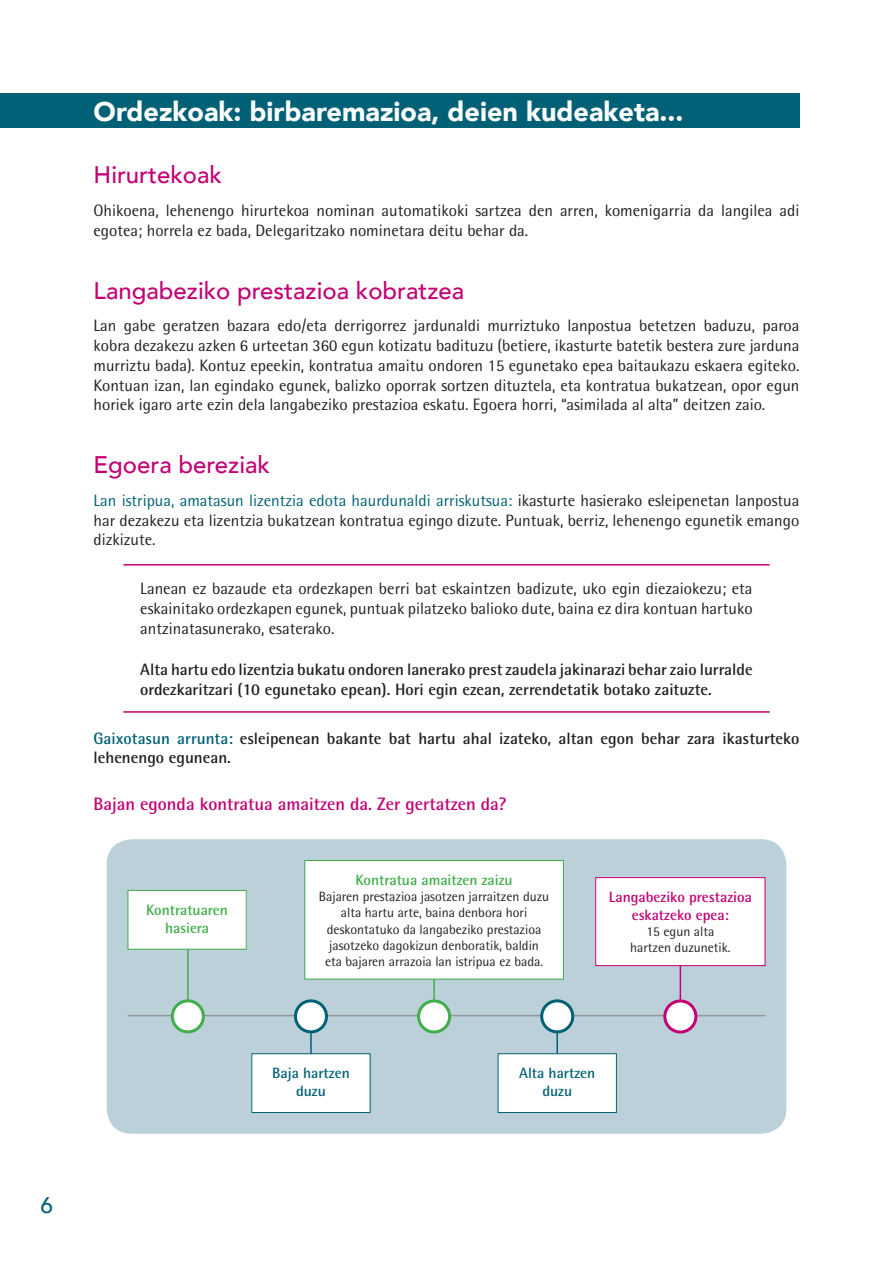
<style>
.page{position:relative;width:893px;height:1263px;background:#fff}
.page>*{position:absolute;margin:0;border:0;box-sizing:border-box;transform-origin:0 0}
.t1{font:900 27px "Avenir";color:#fff}
.t2{font:500 24px "Avenir";color:#c30175}
.t3{font:500 22.5px "Avenir";color:#006176}
.t4{font:700 18px "Rotis Semi Sans";color:#c30175}
.t5{font:16.5px/19.8px "Rotis Semi Sans";color:#231f20;text-align:justify}
.t6{font:700 16.5px/19.8px "Rotis Semi Sans";color:#231f20}
.t7{font:700 15px/18px "Rotis Semi Sans";color:#40ae49;text-align:center}
.t8{font:700 15px/18px "Rotis Semi Sans";color:#c30175;text-align:center}
.t9{font:700 15px/18px "Rotis Semi Sans";color:#006176;text-align:center}
.t10{font:13.5px/16.2px "Rotis Semi Sans";color:#231f20;text-align:center}
.s1{color:#006176}
</style>
<div class="page">
<div style="left:0;top:94px;width:799px;height:34px;background:#006176"></div>
<hr style="left:123px;top:564px;width:647px;height:2px;background:#c30175">
<hr style="left:123px;top:711px;width:647px;height:2px;background:#c30175">
<div style="left:107px;top:839px;width:679px;height:295px;background:#bcd0da;border-radius:25px"></div>
<hr style="left:128px;top:1015px;width:637px;height:1px;background:#939598">
<hr style="left:187px;top:902px;width:2px;height:101px;background:#40ae49">
<div style="left:172px;top:1001px;width:31px;height:31px;background:#fff;border-radius:50%"></div>
<div style="left:171px;top:999px;width:34px;height:34px;border:3px solid #40ae49;border-radius:50%"></div>
<hr style="left:310px;top:1029px;width:2px;height:55px;background:#006176">
<div style="left:295px;top:1001px;width:31px;height:31px;background:#fff;border-radius:50%"></div>
<div style="left:294px;top:999px;width:34px;height:34px;border:3px solid #006176;border-radius:50%"></div>
<hr style="left:556px;top:1029px;width:2px;height:55px;background:#006176">
<div style="left:542px;top:1001px;width:31px;height:31px;background:#fff;border-radius:50%"></div>
<div style="left:540px;top:999px;width:34px;height:34px;border:3px solid #006176;border-radius:50%"></div>
<div style="left:128px;top:890px;width:118px;height:59px;background:#fff"></div>
<div style="left:128px;top:890px;width:119px;height:59px;border:1px solid #40ae49"></div>
<div style="left:252px;top:1054px;width:118px;height:58px;background:#fff"></div>
<div style="left:251px;top:1053px;width:119px;height:60px;border:1px solid #006176"></div>
<div style="left:498px;top:1054px;width:118px;height:58px;background:#fff"></div>
<div style="left:498px;top:1053px;width:119px;height:60px;border:1px solid #006176"></div>
<hr style="left:433px;top:902px;width:2px;height:101px;background:#40ae49">
<div style="left:419px;top:1001px;width:31px;height:31px;background:#fff;border-radius:50%"></div>
<div style="left:417px;top:999px;width:34px;height:34px;border:3px solid #40ae49;border-radius:50%"></div>
<hr style="left:680px;top:902px;width:1px;height:101px;background:#c30175">
<div style="left:665px;top:1001px;width:31px;height:31px;background:#fff;border-radius:50%"></div>
<div style="left:663px;top:999px;width:34px;height:34px;border:3px solid #c30175;border-radius:50%"></div>
<div style="left:305px;top:860px;width:258px;height:119px;background:#fff"></div>
<div style="left:304px;top:860px;width:260px;height:119px;border:1px solid #40ae49"></div>
<div style="left:596px;top:877px;width:169px;height:88px;background:#fff"></div>
<div style="left:595px;top:877px;width:170px;height:89px;border:1px solid #c30175"></div>
<h3 class="t3" style="left:41px;top:1186px;width:14px">6</h3>
<h1 class="t1" style="left:94px;top:88px;width:591px">Ordezkoak: birbaremazioa, deien kudeaketa...</h1>
<h2 class="t2" style="left:94px;top:154px;width:130px">Hirurtekoak</h2>
<p class="t5" style="left:94px;top:200px;width:707px">Ohikoena, lehenengo hirurtekoa nominan automatikoki sartzea den arren, komenigarria da langilea adi egotea; horrela ez bada, Delegaritzako nominetara deitu behar da.</p>
<h2 class="t2" style="left:94px;top:269px;width:372px">Langabeziko prestazioa kobratzea</h2>
<p class="t5" style="left:94px;top:315px;width:707px">Lan gabe geratzen bazara edo/eta derrigorrez jardunaldi murriztuko lanpostua betetzen baduzu, paroa kobra dezakezu azken 6 urteetan 360 egun kotizatu badituzu (betiere, ikasturte batetik bestera zure jarduna murriztu bada). Kontuz epeekin, kontratua amaitu ondoren 15 egunetako epea baitaukazu eskaera egiteko.<br>Kontuan izan, lan egindako egunek, balizko oporrak sortzen dituztela, eta kontratua bukatzean, opor egun horiek igaro arte ezin dela langabeziko prestazioa eskatu. Egoera horri, “asimilada al alta” deitzen zaio.</p>
<h2 class="t2" style="left:94px;top:444px;width:178px">Egoera bereziak</h2>
<p class="t5" style="left:94px;top:490px;width:707px"><span class="s1">Lan istripua, amatasun lizentzia edota haurdunaldi arriskutsua:</span> ikasturte hasierako esleipenetan lanpostua har dezakezu eta lizentzia bukatzean kontratua egingo dizute. Puntuak, berriz, lehenengo egunetik emango dizkizute.</p>
<p class="t5" style="left:140px;top:579px;width:614px">Lanean ez bazaude eta ordezkapen berri bat eskaintzen badizute, uko egin diezaiokezu; eta eskainitako ordezkapen egunek, puntuak pilatzeko balioko dute, baina ez dira kontuan hartuko antzinatasunerako, esaterako.</p>
<p class="t6" style="left:140px;top:659px;width:614px">Alta hartu edo lizentzia bukatu ondoren lanerako prest zaudela jakinarazi behar zaio lurralde ordezkaritzari (10 egunetako epean). Hori egin ezean, zerrendetatik botako zaituzte.</p>
<p class="t6" style="left:94px;top:728px;width:707px"><span class="s1">Gaixotasun arrunta:</span> esleipenean bakante bat hartu ahal izateko, altan egon behar zara ikasturteko lehenengo egunean.</p>
<p class="t4" style="left:94px;top:793px;width:415px">Bajan egonda kontratua amaitzen da. Zer gertatzen da?</p>
<p class="t7" style="left:146px;top:900px;width:83px">Kontratuaren hasiera</p>
<p class="t7" style="left:356px;top:871px;width:159px">Kontratua amaitzen zaizu</p>
<p class="t10" style="left:319px;top:888px;width:232px">Bajaren prestazioa jasotzen jarraitzen duzu alta hartu arte, baina denbora hori deskontatuko da langabeziko prestazioa jasotzeko dagokizun denboratik, baldin<br>eta bajaren arrazoia lan istripua ez bada.</p>
<p class="t8" style="left:609px;top:888px;width:145px">Langabeziko prestazioa eskatzeko epea:</p>
<p class="t10" style="left:630px;top:923px;width:102px">15 egun alta hartzen duzunetik.</p>
<p class="t9" style="left:272px;top:1064px;width:79px">Baja hartzen duzu</p>
<p class="t9" style="left:519px;top:1064px;width:78px">Alta hartzen duzu</p>
</div>
